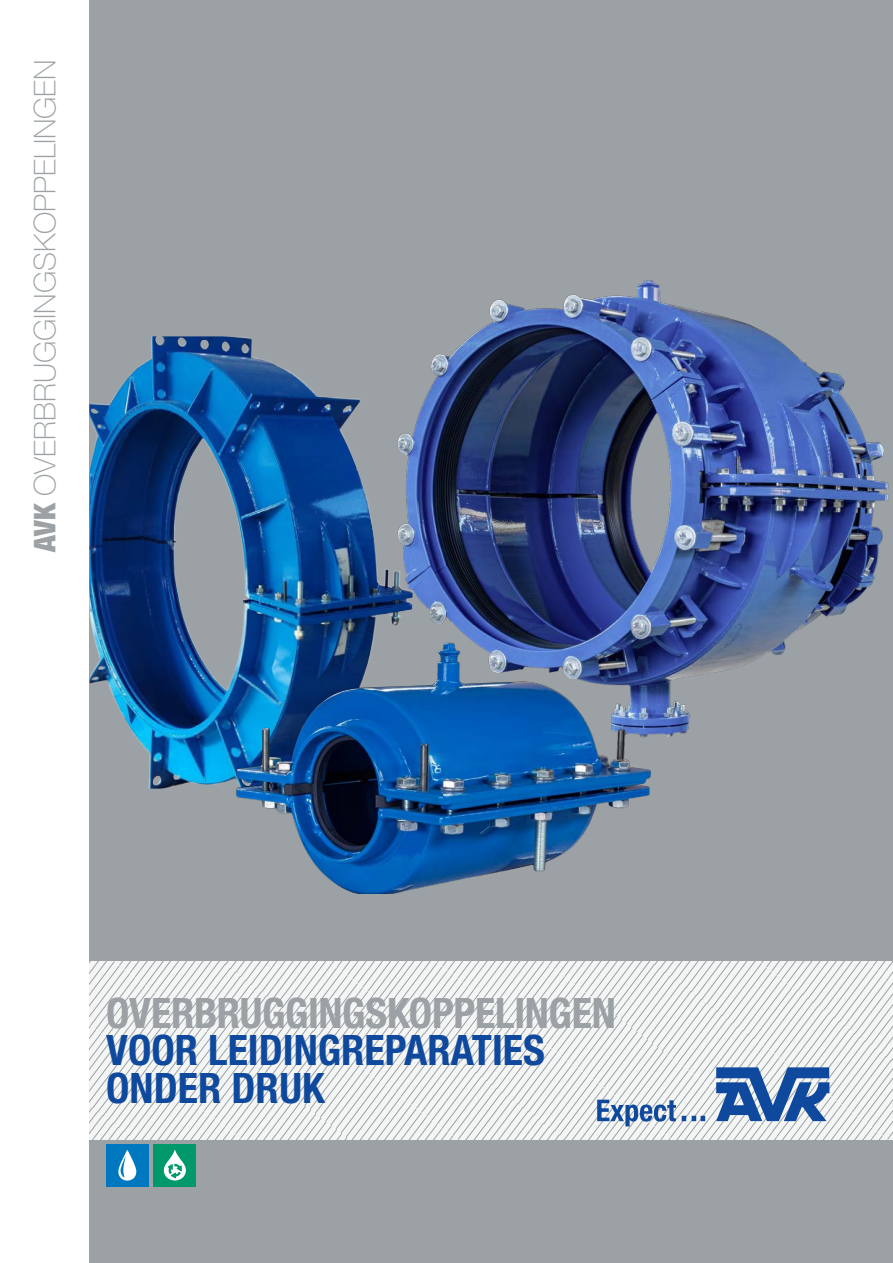
<style>
.page{position:relative;width:893px;height:1263px;background:#fff}
.page>*{position:absolute;margin:0;border:0;box-sizing:border-box;transform-origin:0 0}
.FRONT_PAGE_Headline{font:700 condensed 42px/37.5px "Helvetica Neue LT Pro";letter-spacing:-.005em;color:#9ba1a4}
.FRONT_PAGE_Headline-2{font:700 condensed 42px "Helvetica Neue LT Pro";color:#0f499d}
.FRONT_PAGE_Vertical_text{font:100 30px "Helvetica Neue LT Pro";color:#9ba1a4}
.s1{font-weight:900;font-stretch:condensed}
.s2{color:#0f499d}
</style>
<div class="page">
<div style="left:89px;top:0;width:804px;height:1263px;background:#9ba1a4"></div>
<svg style="left:89px;top:961px;width:804px;height:179px;background:#e5e7e8"></svg>
<svg style="left:716px;top:1067px;width:113px;height:54px;background:#567eb6"></svg>
<svg style="left:597px;top:1100px;width:79px;height:26px;background:#8ea7c9"></svg>
<svg style="left:682px;top:1116px;width:23px;height:5px"></svg>
<img style="left:432px;top:280px;width:457px;height:457px">
<img style="left:89px;top:336px;width:343px;height:453px">
<img style="left:218px;top:638px;width:444px;height:255px">
<div style="left:106px;top:1144px;width:43px;height:42px;background:#0078c0"></div>
<svg style="left:118px;top:1150px;width:18px;height:30px"></svg>
<div style="left:153px;top:1144px;width:43px;height:42px;background:#00996b"></div>
<svg style="left:164px;top:1149px;width:22px;height:31px"></svg>
<p class="FRONT_PAGE_Vertical_text" style="left:28px;top:551px;width:493px;rotate:-90deg"><span class="s1">AVK</span> OVERBRUGGINGSKOPPELINGEN</p>
<p class="FRONT_PAGE_Headline" style="left:106px;top:994px;width:511px">OVERBRUGGINGSKOPPELINGEN<br><span class="s2">VOOR LEIDINGREPARATIES</span></p>
<p class="FRONT_PAGE_Headline-2" style="left:106px;top:1062px;width:220px">ONDER DRUK</p>
</div>
